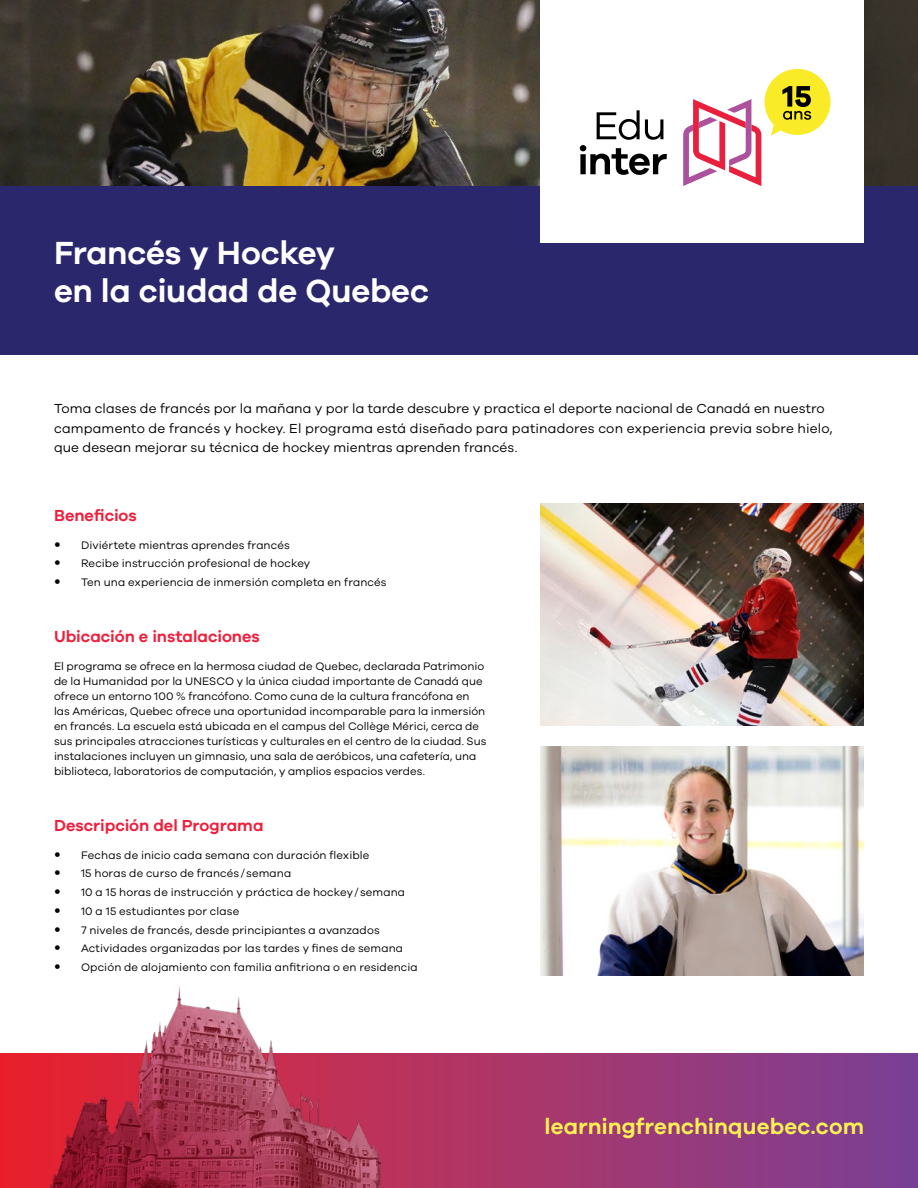
<style>
.page{position:relative;width:918px;height:1188px;background:#fff}
.page>*{position:absolute;margin:0;border:0;box-sizing:border-box;transform-origin:0 0}
.t1{font:600 33px/38px "Galano Grotesque";letter-spacing:-.005em;color:#fff}
.t2{font:600 22.5px "Galano Grotesque";letter-spacing:.005em;color:#fdf052}
.t3{font:600 16.5px "Galano Grotesque";color:#ee1f3c}
.t4{font:13.5px/19.5px "Galano Grotesque";letter-spacing:.005em;color:#000}
.t5{font:11.25px/18.8px "Galano Grotesque";letter-spacing:.005em;color:#000}
</style>
<div class="page">
<img style="left:0;top:0;width:918px;height:186px">
<div style="left:0;top:186px;width:918px;height:169px;background:#2a276c"></div>
<div style="left:540px;top:0;width:324px;height:242px;background:#fff"></div>
<img style="left:540px;top:747px;width:324px;height:229px">
<img style="left:540px;top:503px;width:324px;height:222px">
<svg style="left:683px;top:69px;width:148px;height:117px"></svg>
<svg style="left:580px;top:110px;width:87px;height:65px"></svg>
<svg style="left:0;top:1053px;width:918px;height:135px;background:#9e3773"></svg>
<img style="left:37px;top:986px;width:358px;height:202px">
<h1 class="t1" style="left:54px;top:233px;width:377px">Francés y Hockey<br>en la ciudad de Quebec</h1>
<p class="t4" style="left:54px;top:398px;width:780px">Toma clases de francés por la mañana y por la tarde descubre y practica el deporte nacional de Canadá en nuestro campamento de francés y hockey. El programa está diseñado para patinadores con experiencia previa sobre hielo, que desean mejorar su técnica de hockey mientras aprenden francés.</p>
<h3 class="t3" style="left:54px;top:505px;width:84px">Beneficios</h3>
<p class="t5" style="left:81px;top:535px;width:307px">Diviértete mientras aprendes francés<br>Recibe instrucción profesional de hockey<br>Ten una experiencia de inmersión completa en francés</p>
<h3 class="t3" style="left:54px;top:626px;width:207px">Ubicación e instalaciones</h3>
<p class="t5" style="left:54px;top:659px;width:434px;line-height:15px">El programa se ofrece en la hermosa ciudad de Quebec, declarada Patrimonio de la Humanidad por la UNESCO y la única ciudad importante de Canadá que ofrece un entorno 100 % francófono. Como cuna de la cultura francófona en las Américas, Quebec ofrece una oportunidad incomparable para la inmersión en francés. La escuela está ubicada en el campus del Collège Mérici, cerca de sus principales atracciones turísticas y culturales en el centro de la ciudad. Sus instalaciones incluyen un gimnasio, una sala de aeróbicos, una cafetería, una biblioteca, laboratorios de computación, y amplios espacios verdes.</p>
<h3 class="t3" style="left:54px;top:815px;width:211px">Descripción del Programa</h3>
<p class="t5" style="left:81px;top:845px;width:338px">Fechas de inicio cada semana con duración flexible<br>15 horas de curso de francés/semana<br>10 a 15 horas de instrucción y práctica de hockey/semana 10 a 15 estudiantes por clase<br>7 niveles de francés, desde principiantes a avanzados Actividades organizadas por las tardes y fines de semana Opción de alojamiento con familia anfitriona o en residencia</p>
<h2 class="t2" style="left:544px;top:1113px;width:321px">learningfrenchinquebec.com</h2>
</div>
